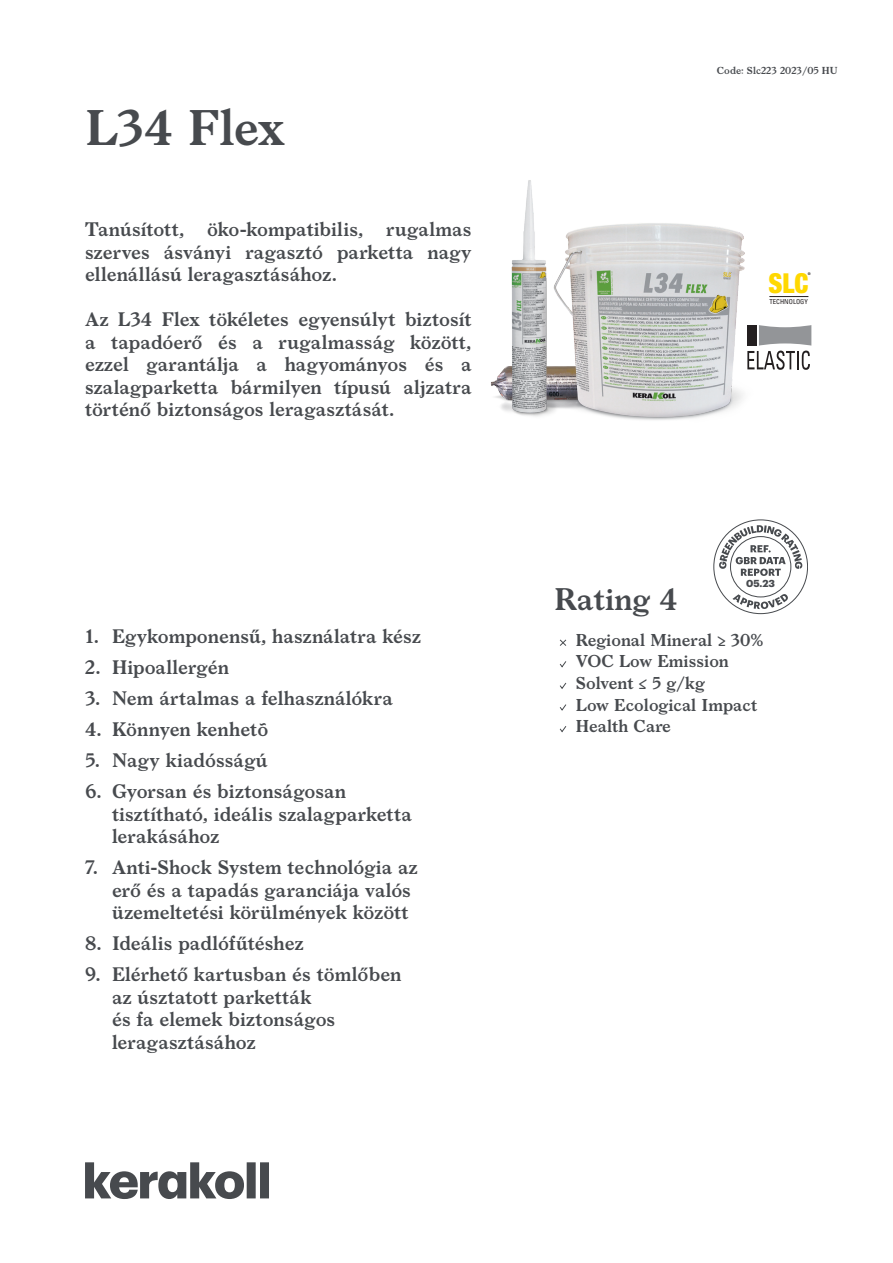
<style>
.page{position:relative;width:893px;height:1263px;background:#fff}
.page>*{position:absolute;margin:0;border:0;box-sizing:border-box;transform-origin:0 0}
.notag_cover_nome_prodotto{font:600 48px "Larish Neue";letter-spacing:-.02em;color:#474a4e}
.cover_eco{font:600 30px "Larish Neue";color:#474a4e}
.t1{font:900 condensed 27.6px "Helvetica Neue LT Std";color:#ffd801;scale:.95 1}
.cover_descrizione_prodotto{font:600 18.75px/22.5px "Larish Neue";color:#474a4e}
.notag_cover_voci_rating{font:600 16.5px "Larish Neue";color:#474a4e}
.cover_datareport{font:700 10.05px "Graphik";color:#474a4e}
.t2{font:600 9.75px "Larish Neue";color:#474a4e}
.t3{font:condensed 6.9px "Univers LT Std";color:#231f20}
.t4{font:500 condensed 3.75px "Helvetica Neue LT Std";color:#231f20}
</style>
<div class="page">
<svg style="left:713px;top:519px;width:95px;height:95px"></svg>
<svg style="left:85px;top:1162px;width:184px;height:37px"></svg>
<svg style="left:559px;top:639px;width:8px;height:7px"></svg>
<svg style="left:559px;top:661px;width:8px;height:7px"></svg>
<svg style="left:560px;top:682px;width:7px;height:7px"></svg>
<svg style="left:559px;top:704px;width:8px;height:7px"></svg>
<svg style="left:559px;top:726px;width:8px;height:7px"></svg>
<img style="left:491px;top:180px;width:254px;height:240px">
<hr style="left:769px;top:296px;width:39px;height:1px;background:#231f20">
<svg style="left:747px;top:325px;width:64px;height:45px"></svg>
<div style="left:747px;top:325px;width:10px;height:21px;background:#231f20"></div>
<p class="notag_cover_nome_prodotto" style="left:85px;top:91px;width:201px">L34 Flex</p>
<p class="cover_descrizione_prodotto" style="left:85px;top:217px;width:388px;text-align:justify">Tanúsított, öko-kompatibilis, rugalmas szerves ásványi ragasztó parketta nagy ellenállású leragasztásához.</p>
<p class="cover_descrizione_prodotto" style="left:85px;top:307px;width:388px;text-align:justify">Az L34 Flex tökéletes egyensúlyt biztosít a tapadóerő és a rugalmasság között, ezzel garantálja a hagyományos és a szalagparketta bármilyen típusú aljzatra történő biztonságos leragasztását.</p>
<p class="cover_descrizione_prodotto" style="left:85px;top:624px;width:337px">1. Egykomponensű, használatra kész</p>
<p class="cover_descrizione_prodotto" style="left:85px;top:655px;width:145px">2. Hipoallergén</p>
<p class="cover_descrizione_prodotto" style="left:85px;top:686px;width:309px">3. Nem ártalmas a felhasználókra</p>
<p class="cover_descrizione_prodotto" style="left:85px;top:717px;width:185px">4. Könnyen kenhetõ</p>
<p class="cover_descrizione_prodotto" style="left:85px;top:748px;width:184px">5. Nagy kiadósságú</p>
<p class="cover_descrizione_prodotto" style="left:112px;top:779px;width:301px;text-indent:-27px">6. Gyorsan és biztonságosan tisztítható, ideális szalagparketta lerakásához</p>
<p class="cover_descrizione_prodotto" style="left:112px;top:855px;width:307px;text-indent:-27px">7. Anti-Shock System technológia az erő és a tapadás garanciája valós üzemeltetési körülmények között</p>
<p class="cover_descrizione_prodotto" style="left:85px;top:931px;width:220px">8. Ideális padlófűtéshez</p>
<p class="cover_descrizione_prodotto" style="left:112px;top:962px;width:291px;text-indent:-27px">9. Elérhető kartusban és tömlőben az úsztatott parketták<br>és fa elemek biztonságos leragasztásához</p>
<p class="t2" style="left:717px;top:63px;width:122px">Code: Slc223 2023/05 HU</p>
<p class="t1" style="left:769px;top:266px;width:44px">SLC</p>
<p class="t4" style="left:808px;top:271px;width:4px">®</p>
<p class="t3" style="left:769px;top:297px;width:40px">TECHNOLOGY</p>
<p class="cover_datareport" style="left:746px;top:575px;width:30px">05.23</p>
<p class="cover_eco" style="left:554px;top:576px;width:125px">Rating 4</p>
<p class="notag_cover_voci_rating" style="left:576px;top:627px;width:189px">Regional Mineral ≥ 30%</p>
<p class="notag_cover_voci_rating" style="left:576px;top:649px;width:155px">VOC Low Emission</p>
<p class="notag_cover_voci_rating" style="left:576px;top:670px;width:130px">Solvent ≤ 5 g/kg</p>
<p class="notag_cover_voci_rating" style="left:576px;top:692px;width:183px">Low Ecological Impact</p>
<p class="notag_cover_voci_rating" style="left:576px;top:713px;width:97px">Health Care</p>
</div>
